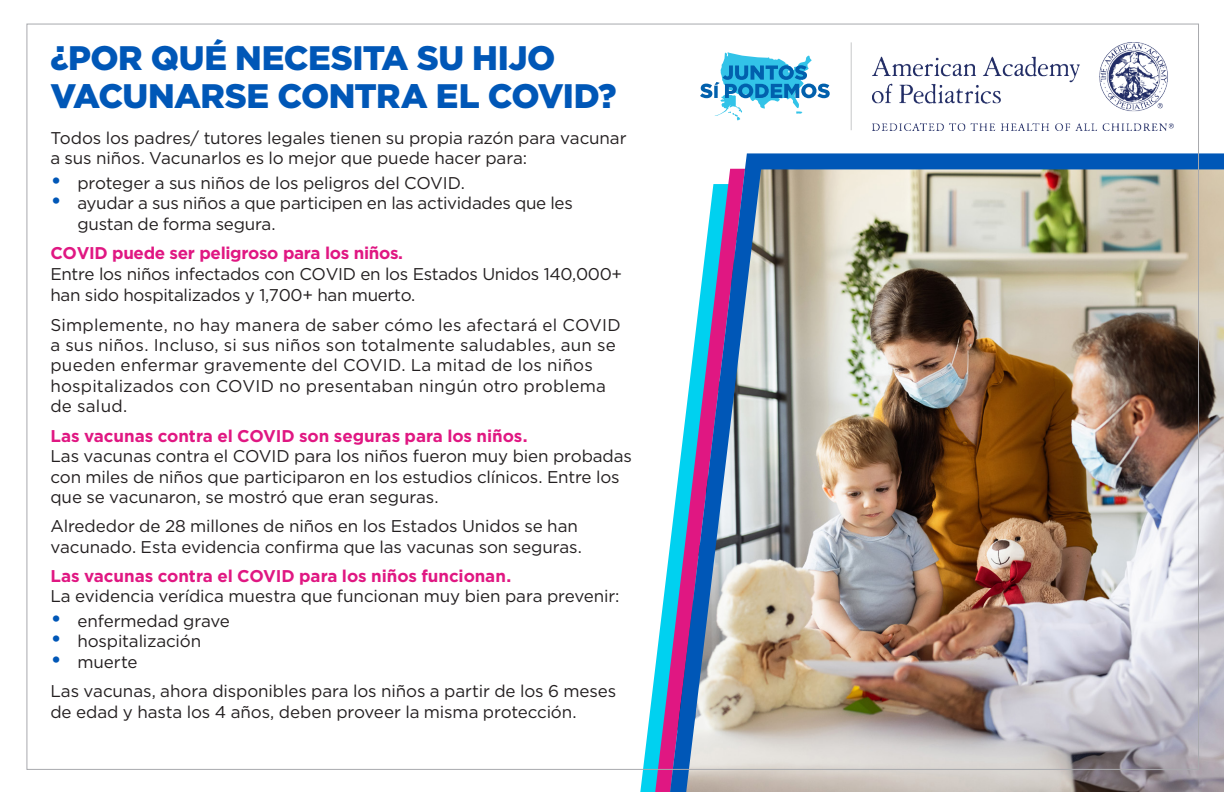
<style>
.page{position:relative;width:1224px;height:792px;background:#fff}
.page>*{position:absolute;margin:0;border:0;box-sizing:border-box;transform-origin:0 0}
.t1{font:900 34px/38px "Gotham";letter-spacing:-.015em;color:#0057b7}
.t2{font:17px/20.4px "Gotham";letter-spacing:-.005em;color:#231f20}
.t3{font:17px/20.4px "Gotham";letter-spacing:.015em;color:#231f20}
.t4{font:700 17px "Gotham";letter-spacing:-.01em;color:#e01782}
.s1{font-size:24px;color:#0057b7}
</style>
<div class="page">
<img style="left:873px;top:42px;width:301px;height:88px">
<hr style="left:851px;top:42px;width:1px;height:88px;background:#c7c8ca">
<img style="left:658px;top:153px;width:566px;height:639px">
<svg style="left:700px;top:52px;width:130px;height:68px"></svg>
<h1 class="t1" style="left:50px;top:38px;width:568px">¿POR QUÉ NECESITA SU HIJO<br>VACUNARSE CONTRA EL COVID?</h1>
<p class="t2" style="left:50px;top:127px;width:578px">Todos los padres/ tutores legales tienen su propia razón para vacunar a sus niños. Vacunarlos es lo mejor que puede hacer para:</p>
<p class="t2" style="left:50px;top:172px;width:416px"><span class="s1">•</span> proteger a sus niños de los peligros del COVID.</p>
<p class="t2" style="left:77px;top:193px;width:497px;text-indent:-27px"><span class="s1">•</span> ayudar a sus niños a que participen en las actividades que les gustan de forma segura.</p>
<p class="t4" style="left:50px;top:242px;width:354px">COVID puede ser peligroso para los niños.</p>
<p class="t2" style="left:50px;top:264px;width:573px">Entre los niños infectados con COVID en los Estados Unidos 140,000+ han sido hospitalizados y 1,700+ han muerto.</p>
<p class="t3" style="left:50px;top:314px;width:572px">Simplemente, no hay manera de saber cómo les afectará el COVID a sus niños. Incluso, si sus niños son totalmente saludables, aun se pueden enfermar gravemente del COVID. La mitad de los niños hospitalizados con COVID no presentaban ningún otro problema de salud.</p>
<p class="t4" style="left:50px;top:424px;width:479px">Las vacunas contra el COVID son seguras para los niños.</p>
<p class="t2" style="left:50px;top:446px;width:583px">Las vacunas contra el COVID para los niños fueron muy bien probadas con miles de niños que participaron en los estudios clínicos. Entre los que se vacunaron, se mostró que eran seguras.</p>
<p class="t2" style="left:50px;top:516px;width:533px">Alrededor de 28 millones de niños en los Estados Unidos se han vacunado. Esta evidencia confirma que las vacunas son seguras.</p>
<p class="t4" style="left:50px;top:565px;width:462px">Las vacunas contra el COVID para los niños funcionan.</p>
<p class="t2" style="left:50px;top:586px;width:571px">La evidencia verídica muestra que funcionan muy bien para prevenir:</p>
<p class="t2" style="left:50px;top:611px;width:181px"><span class="s1">•</span> enfermedad grave</p>
<p class="t2" style="left:50px;top:631px;width:152px"><span class="s1">•</span> hospitalización</p>
<p class="t2" style="left:50px;top:647px;width:567px;line-height:29.4px"><span class="s1">•</span> muerte<br>Las vacunas, ahora disponibles para los niños a partir de los 6 meses</p>
<p class="t2" style="left:50px;top:701px;width:528px">de edad y hasta los 4 años, deben proveer la misma protección.</p>
</div>
